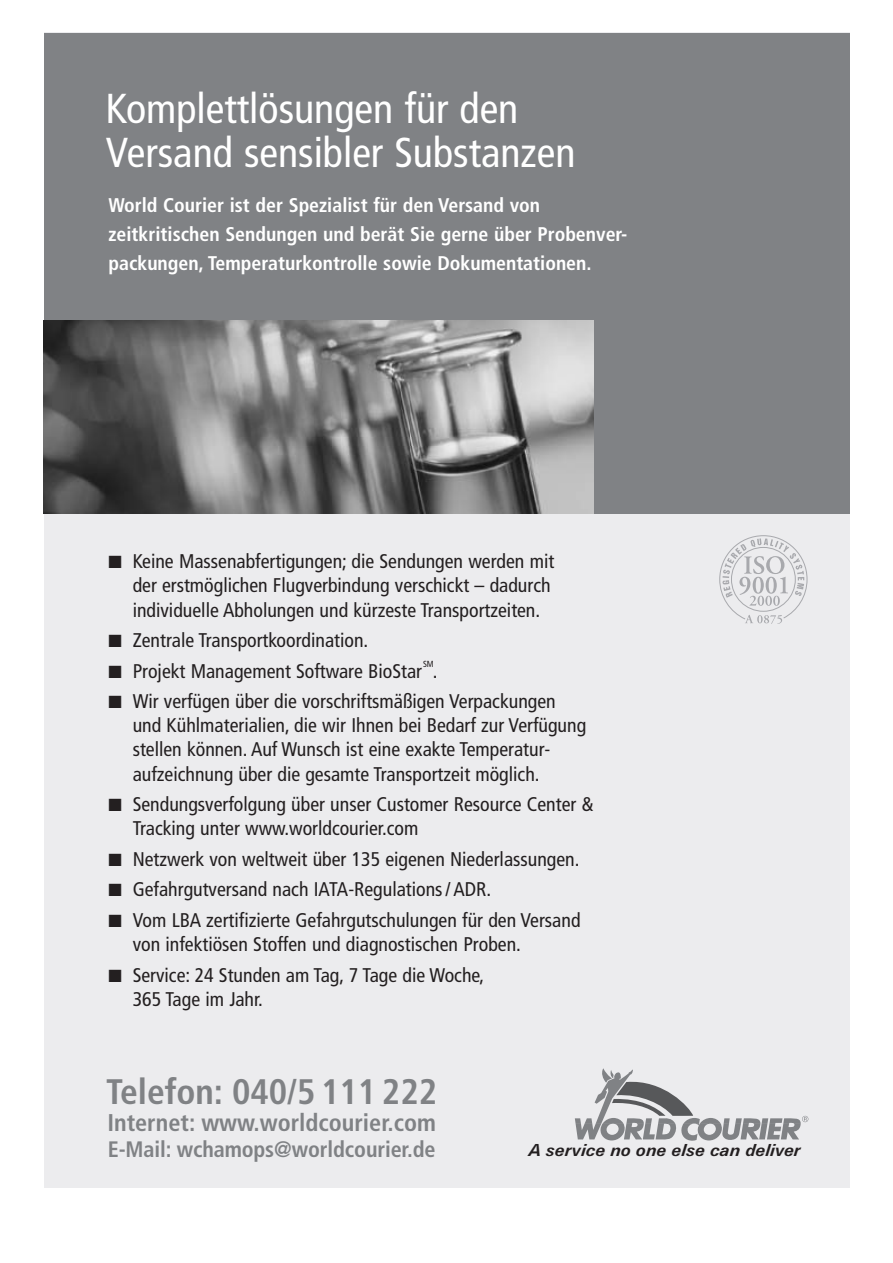
<style>
.page{position:relative;width:893px;height:1263px;background:#fff}
.page>*{position:absolute;margin:0;border:0;box-sizing:border-box;transform-origin:0 0}
.t1{font:condensed 41.85px/44.1px "Frutiger";color:#fff}
.t2{font:700 condensed 35.4px "Frutiger";color:#808285}
.t3{font:700 condensed 24.15px "Frutiger";color:#808285}
.t4{font:700 condensed 22.35px "Frutiger";letter-spacing:-.005em;color:#808285}
.t5{font:condensed 19.8px/24.2px "Frutiger";color:#231f20}
.t6{font:700 condensed 19.8px/28.7px "Frutiger";color:#fff}
.t7{font:italic 700 18px "Unitus T";color:#231f20}
.t8{font:condensed 8.85px "Frutiger";color:#231f20}
</style>
<div class="page">
<div style="left:44px;top:33px;width:805px;height:1155px;background:#ececee"></div>
<div style="left:44px;top:33px;width:805px;height:481px;background:#808285"></div>
<img style="left:44px;top:320px;width:549px;height:194px">
<svg style="left:575px;top:1068px;width:233px;height:73px"></svg>
<svg style="left:719px;top:535px;width:89px;height:89px"></svg>
<h1 class="t1" style="left:106px;top:89px;width:471px">Komplettlösungen für den<br>Versand sensibler Substanzen</h1>
<p class="t6" style="left:108px;top:193px;width:520px">World Courier ist der Spezialist für den Versand von zeitkritischen Sendungen und berät Sie gerne über Probenver&shy;packungen, Temperaturkontrolle sowie Dokumentationen.</p>
<p class="t5" style="left:133px;top:551px;width:423px;text-indent:-24px">■ Keine Massenabfertigungen; die Sendungen werden mit der erstmöglichen Flugverbindung verschickt – dadurch individuelle Abholungen und kürzeste Transportzeiten.</p>
<p class="t5" style="left:108px;top:630px;width:261px">■ Zentrale Transportkoordination.</p>
<p class="t5" style="left:108px;top:660px;width:315px">■ Projekt Management Software BioStar</p>
<p class="t8" style="left:423px;top:660px;width:12px">SM</p>
<p class="t5" style="left:433px;top:660px;width:6px">.</p>
<p class="t5" style="left:133px;top:691px;width:455px;text-indent:-24px">■ Wir verfügen über die vorschriftsmäßigen Verpackungen und Kühlmaterialien, die wir Ihnen bei Bedarf zur Verfügung stellen können. Auf Wunsch ist eine exakte Temperatur&shy;aufzeichnung über die gesamte Transportzeit möglich.</p>
<p class="t5" style="left:133px;top:794px;width:462px;text-indent:-24px">■ Sendungsverfolgung über unser Customer Resource Center &amp;<br>Tracking unter www.worldcourier.com</p>
<p class="t5" style="left:108px;top:848px;width:473px">■ Netzwerk von weltweit über 135 eigenen Niederlassungen.</p>
<p class="t5" style="left:108px;top:879px;width:384px">■ Gefahrgutversand nach IATA-Regulations/ ADR.</p>
<p class="t5" style="left:133px;top:909px;width:449px;text-indent:-24px">■ Vom LBA zertifizierte Gefahrgutschulungen für den Versand von infektiösen Stoffen und diagnostischen Proben.</p>
<p class="t5" style="left:133px;top:964px;width:353px;text-indent:-24px">■ Service: 24 Stunden am Tag, 7 Tage die Woche,<br>365 Tage im Jahr.</p>
<h2 class="t2" style="left:106px;top:1078px;width:333px">Telefon: 040/5 111 222</h2>
<p class="t3" style="left:107px;top:1112px;width:330px">Internet: www.worldcourier.com</p>
<p class="t4" style="left:108px;top:1140px;width:329px">E-Mail: wchamops@worldcourier.de</p>
<p class="t7" style="left:528px;top:1144px;width:273px">A service no one else can deliver</p>
</div>
